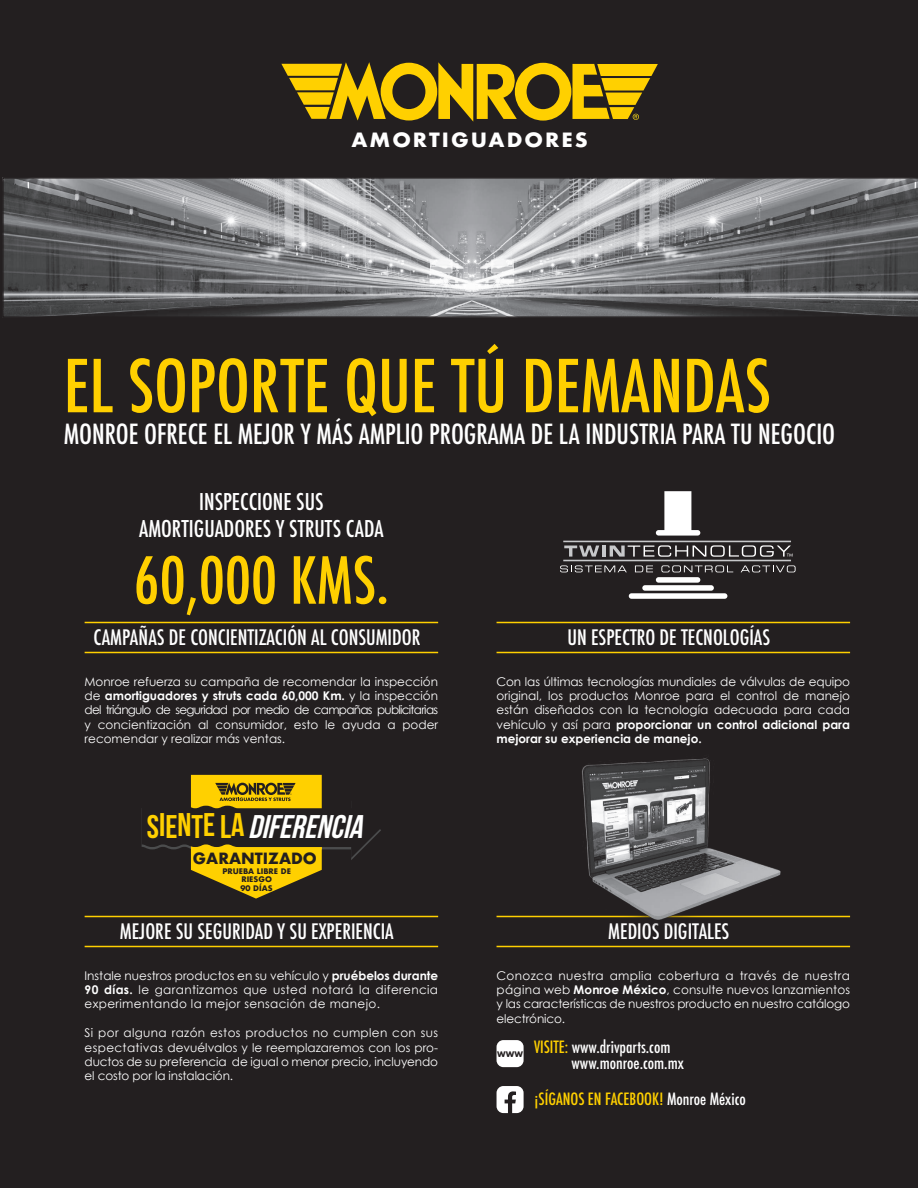
<style>
.page{position:relative;width:918px;height:1188px;background:#231f20}
.page>*{position:absolute;margin:0;border:0;box-sizing:border-box;transform-origin:0 0}
.t1{font:500 condensed 70.8px "Futura";color:#ffd000}
.t2{font:500 condensed 63px "Futura";color:#ffd000}
.t3{font:italic 700 32.7px "Bebas Neue";color:#fff}
.t4{font:500 condensed 27px "Futura";color:#fff}
.t5{font:500 condensed 22.5px/27px "Futura";color:#fff;text-align:center}
.t6{font:500 condensed 20.7px "Futura";color:#fff}
.t7{font:700 19.2px "Futura";letter-spacing:.1em;color:#fff;scale:1.05 1}
.t8{font:500 condensed 16.5px/16.5px "Futura";color:#fff}
.t9{font:500 condensed 16.5px "Futura";color:#ffd000}
.t10{font:700 15.15px "Futura";color:#231f20}
.t11{font:12px/14.4px "Century Gothic";color:#fff;text-align:justify}
.t12{font:700 7.5px/7.5px "Futura";color:#231f20;text-align:center}
.s1{font-weight:700}
.s2{font-style:normal;color:#ffd000}
.s3{color:#ffd000}
.s4{color:#fff}
</style>
<div class="page">
<svg style="left:281px;top:62px;width:377px;height:60px"></svg>
<svg style="left:560px;top:491px;width:236px;height:108px"></svg>
<hr style="left:85px;top:652px;width:353px;height:1px;background:#ffd000">
<hr style="left:85px;top:622px;width:353px;height:1px;background:#ffd000">
<hr style="left:497px;top:652px;width:353px;height:1px;background:#ffd000">
<hr style="left:497px;top:622px;width:353px;height:1px;background:#ffd000">
<svg style="left:142px;top:775px;width:239px;height:124px"></svg>
<hr style="left:85px;top:946px;width:353px;height:1px;background:#ffd000">
<hr style="left:85px;top:916px;width:353px;height:1px;background:#ffd000">
<hr style="left:497px;top:946px;width:353px;height:1px;background:#ffd000">
<hr style="left:497px;top:916px;width:353px;height:1px;background:#ffd000">
<img style="left:530px;top:758px;width:273px;height:162px">
<svg style="left:497px;top:1086px;width:27px;height:27px"></svg>
<svg style="left:497px;top:1040px;width:27px;height:27px"></svg>
<svg style="left:2px;top:177px;width:916px;height:141px;background:#7d7e81"></svg>
<h3 class="t7" style="left:351px;top:126px;width:227px">AMORTIGUADORES</h3>
<h1 class="t1" style="left:64px;top:341px;width:709px">EL SOPORTE QUE TÚ DEMANDAS</h1>
<h3 class="t4" style="left:64px;top:417px;width:773px">MONROE OFRECE EL MEJOR Y MÁS AMPLIO PROGRAMA DE LA INDUSTRIA PARA TU NEGOCIO</h3>
<h3 class="t5" style="left:139px;top:488px;width:246px">INSPECCIONE SUS<br>AMORTIGUADORES Y STRUTS CADA</h3>
<h2 class="t2" style="left:134px;top:540px;width:257px">60,000 KMS.</h2>
<h3 class="t6" style="left:93px;top:625px;width:329px">CAMPAÑAS DE CONCIENTIZACIÓN AL CONSUMIDOR</h3>
<p class="t11" style="left:85px;top:674px;width:355px">Monroe refuerza su campaña de recomendar la inspección de <span class="s1">amortiguadores y struts cada 60,000 Km.</span> y la inspección del triángulo de seguridad por medio de campañas publicitarias y concientización al consumidor, esto le ayuda a poder recomendar y realizar más ventas.</p>
<h3 class="t3" style="left:147px;top:809px;width:225px"><span class="s2">S I E N T E L A</span> DIFERENCIA</h3>
<p class="t12" style="left:222px;top:868px;width:70px">PRUEBA LIBRE DE<br>RIESGO</p>
<p class="t12" style="left:240px;top:885px;width:34px">90 DÍAS</p>
<p class="t10" style="left:193px;top:847px;width:125px">GARANTIZADO</p>
<h3 class="t6" style="left:120px;top:919px;width:275px">MEJORE SU SEGURIDAD Y SU EXPERIENCIA</h3>
<p class="t11" style="left:85px;top:968px;width:355px">Instale nuestros productos en su vehículo y <span class="s1">pruébelos durante 90 días.</span> le garantizamos que usted notará la diferencia experimentando la mejor sensación de manejo.</p>
<p class="t11" style="left:85px;top:1025px;width:355px">Si por alguna razón estos productos no cumplen con sus espectativas devuélvalos y le reemplazaremos con los pro&shy;ductos de su preferencia de igual o menor precio, incluyendo el costo por la instalación.</p>
<h3 class="t6" style="left:567px;top:625px;width:204px">UN ESPECTRO DE TECNOLOGÍAS</h3>
<p class="t11" style="left:497px;top:674px;width:355px">Con las últimas tecnologías mundiales de válvulas de equipo original, los productos Monroe para el control de manejo están diseñados con la tecnología adecuada para cada vehículo y así para <span class="s1">proporcionar un control adicional para mejorar su experiencia de manejo.</span></p>
<h3 class="t6" style="left:608px;top:919px;width:123px">MEDIOS DIGITALES</h3>
<p class="t11" style="left:497px;top:968px;width:355px">Conozca nuestra amplia cobertura a través de nuestra página web <span class="s1">Monroe México</span>, consulte nuevos lanzamientos y las características de nuestros producto en nuestro catálogo electrónico.</p>
<p class="t12" style="left:497px;top:1050px;width:27px">WWW</p>
<h3 class="t8" style="left:572px;top:1039px;width:114px;text-indent:-38px"><span class="s3">VISITE:</span> www.drivparts.com www.monroe.com.mx</h3>
<h3 class="t9" style="left:534px;top:1088px;width:213px">¡SÍGANOS EN FACEBOOK! <span class="s4">Monroe México</span></h3>
</div>
